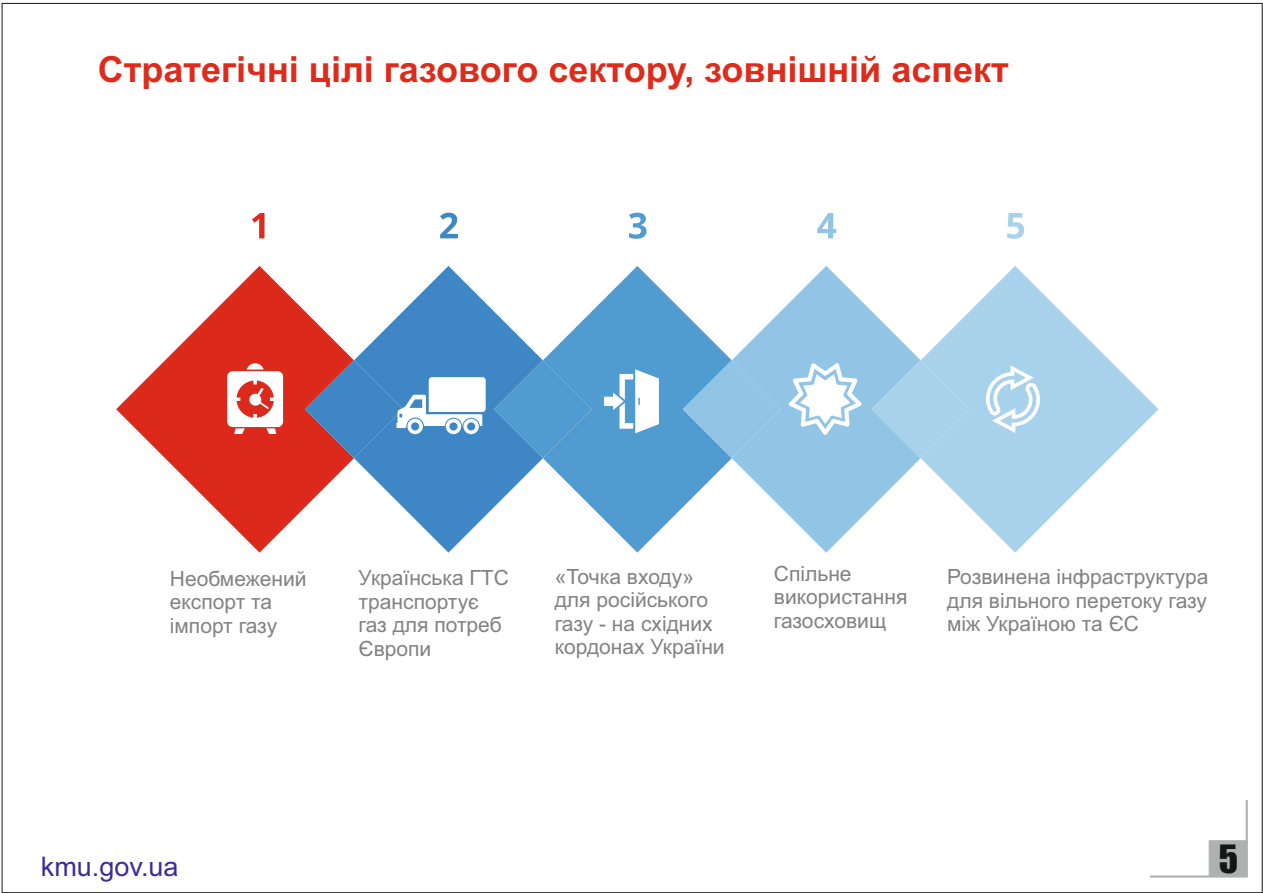
<style>
.page{position:relative;width:1263px;height:893px;background:#fff}
.page>*{position:absolute;margin:0;border:0;box-sizing:border-box;transform-origin:0 0}
.t1{font:700 36px "Arial";color:#dd2b1c}
.t2{font:36px "Impact";color:#151616}
.t3{font:27px "Arial";color:#3c2b99}
.t4{font:21px/23.4px "Arial";color:#818281}
</style>
<div class="page">
<svg style="left:1150px;top:800px;width:98px;height:78px"></svg>
<svg style="left:252px;top:213px;width:12px;height:25px"></svg>
<svg style="left:440px;top:213px;width:18px;height:25px"></svg>
<svg style="left:629px;top:213px;width:17px;height:26px"></svg>
<svg style="left:817px;top:213px;width:19px;height:25px"></svg>
<svg style="left:1007px;top:213px;width:17px;height:26px"></svg>
<svg style="left:116px;top:266px;width:238px;height:287px"></svg>
<svg style="left:354px;top:266px;width:189px;height:287px;fill:#468cc6"></svg>
<svg style="left:543px;top:266px;width:189px;height:287px;fill:#509bcf"></svg>
<svg style="left:494px;top:360px;width:98px;height:98px;background:#4c96cc"></svg>
<svg style="left:732px;top:266px;width:189px;height:287px;fill:#92c4e6"></svg>
<svg style="left:683px;top:360px;width:98px;height:98px;background:#81b9e0"></svg>
<svg style="left:921px;top:266px;width:237px;height:287px"></svg>
<svg style="left:872px;top:360px;width:98px;height:98px;background:#a2cde9"></svg>
<svg style="left:227px;top:363px;width:56px;height:71px"></svg>
<svg style="left:789px;top:363px;width:73px;height:72px"></svg>
<svg style="left:305px;top:360px;width:181px;height:98px"></svg>
<svg style="left:604px;top:369px;width:55px;height:64px"></svg>
<svg style="left:986px;top:365px;width:54px;height:68px"></svg>
<h1 class="t1" style="left:98px;top:55px;width:912px">Стратегічні цілі газового сектору, зовнішній аспект</h1>
<p class="t4" style="left:170px;top:569px;width:138px">Необмежений експорт та імпорт газу</p>
<p class="t4" style="left:359px;top:568px;width:152px">Українська ГТС транспортує газ для потреб<br>Європи</p>
<p class="t4" style="left:555px;top:566px;width:171px">«Точка входу» для російського газу - на східних кордонах України</p>
<p class="t4" style="left:774px;top:564px;width:135px">Спільне використання газосховищ</p>
<p class="t4" style="left:947px;top:567px;width:263px;text-align:justify">Розвинена інфраструктура для вільного перетоку газу між Україною та ЄС</p>
<p class="t3" style="left:41px;top:857px;width:139px">kmu.gov.ua</p>
<h1 class="t2" style="left:1219px;top:844px;width:21px">5</h1>
</div>
